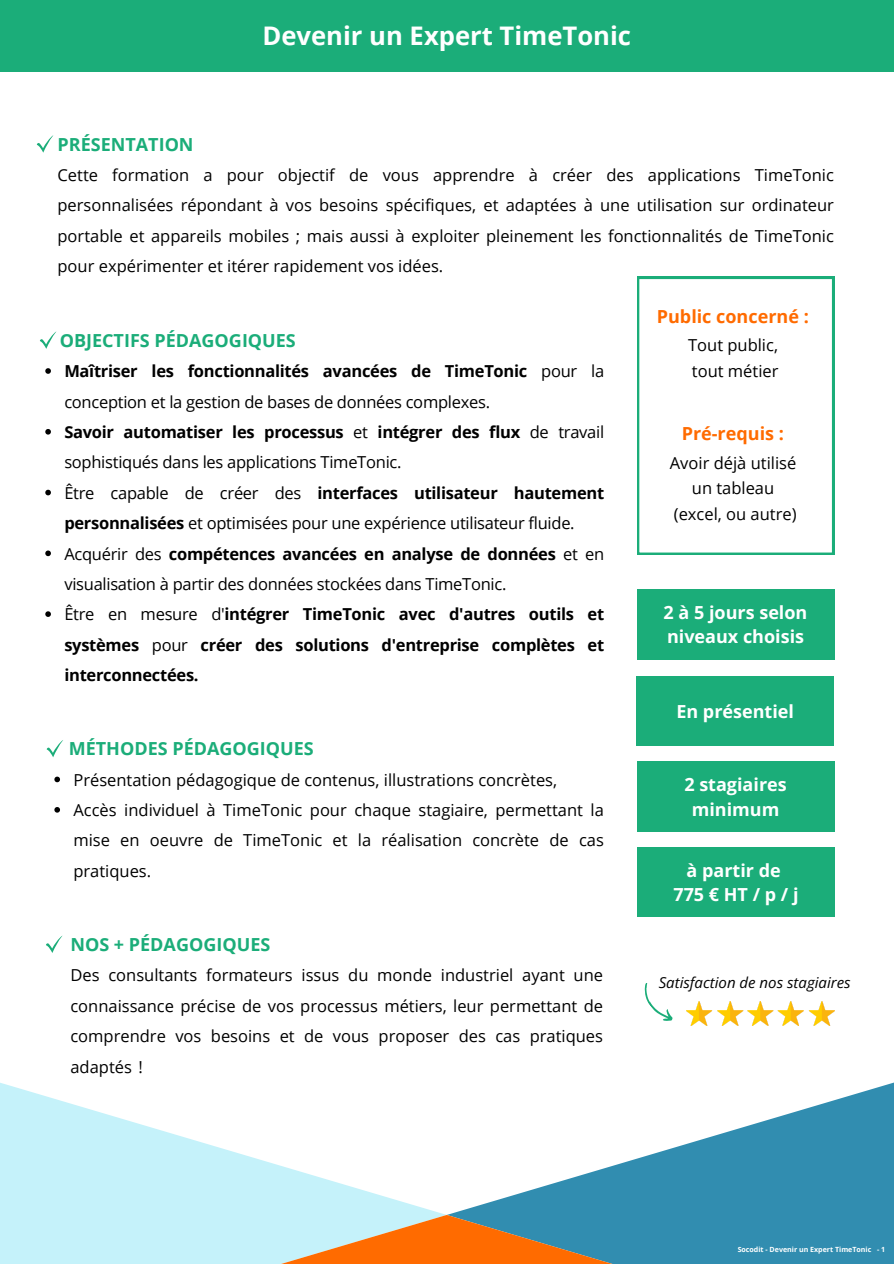
<style>
.page{position:relative;width:894px;height:1264px;background:#fff}
.page>*{position:absolute;margin:0;border:0;box-sizing:border-box;transform-origin:0 0}
.t1{font:700 25.65px "Open Sans";color:#fff}
.t2{font:700 18px/24.8px "Open Sans";color:#fff;text-align:center}
.t3{font:700 18px "Open Sans";color:#1bad79}
.t4{font:700 18px "Open Sans";color:#ff6b00}
.t5{font:16.5px/30.3px "Open Sans";color:#000}
.t6{font:700 16.5px/30.3px "Open Sans";letter-spacing:-.015em;color:#000;text-align:justify}
.t7{font:italic 15px "Open Sans";color:#000}
.t8{font:700 7.05px "Open Sans";color:#fff}
.s1{font-weight:700}
.s2{font-weight:400}
</style>
<div class="page">
<svg style="left:45px;top:368px;width:6px;height:6px"></svg>
<svg style="left:45px;top:429px;width:6px;height:5px"></svg>
<svg style="left:45px;top:490px;width:6px;height:5px"></svg>
<svg style="left:45px;top:550px;width:6px;height:6px"></svg>
<svg style="left:45px;top:611px;width:6px;height:6px"></svg>
<svg style="left:40px;top:331px;width:17px;height:18px"></svg>
<svg style="left:54px;top:776px;width:6px;height:6px"></svg>
<svg style="left:54px;top:807px;width:6px;height:5px"></svg>
<svg style="left:46px;top:740px;width:17px;height:17px"></svg>
<svg style="left:637px;top:277px;width:196px;height:278px"></svg>
<div style="left:0;top:0;width:893px;height:71px;background:#1bad79"></div>
<svg style="left:36px;top:135px;width:18px;height:18px"></svg>
<div style="left:637px;top:589px;width:196px;height:70px;background:#1bad79"></div>
<div style="left:637px;top:847px;width:197px;height:69px;background:#1bad79"></div>
<svg style="left:450px;top:1083px;width:443px;height:180px;fill:#318db0"></svg>
<svg style="left:0;top:1082px;width:443px;height:181px;fill:#c5f2fa"></svg>
<svg style="left:275px;top:1214px;width:343px;height:49px;background:#b89872"></svg>
<svg style="left:46px;top:935px;width:17px;height:18px"></svg>
<div style="left:636px;top:676px;width:197px;height:70px;background:#1bad79"></div>
<div style="left:637px;top:761px;width:196px;height:70px;background:#1bad79"></div>
<img style="left:686px;top:1001px;width:148px;height:24px">
<svg style="left:644px;top:983px;width:29px;height:38px"></svg>
<p class="t1" style="left:262px;top:18px;width:370px">Devenir un Expert TimeTonic</p>
<h4 class="t3" style="left:57px;top:131px;width:137px">PRÉSENTATION</h4>
<h4 class="t5" style="left:57px;top:159px;width:777px;text-align:justify">Cette formation a pour objectif de vous apprendre à créer des applications TimeTonic personnalisées répondant à vos besoins spécifiques, et adaptées à une utilisation sur ordinateur portable et appareils mobiles ; mais aussi à exploiter pleinement les fonctionnalités de TimeTonic pour expérimenter et itérer rapidement vos idées.</h4>
<h1 class="t3" style="left:60px;top:327px;width:237px">OBJECTIFS PÉDAGOGIQUES</h1>
<p class="t5" style="left:64px;top:355px;width:541px"><span class="s1">Maîtriser les fonctionnalités avancées de TimeTonic</span> pour la conception et la gestion de bases de données complexes.</p>
<h4 class="t5" style="left:64px;top:416px;width:541px"><span class="s1">Savoir automatiser les processus</span> et <span class="s1">intégrer des flux</span> de travail sophistiqués dans les applications TimeTonic.</h4>
<h2 class="t5" style="left:64px;top:477px;width:541px">Être capable de créer des <span class="s1">interfaces utilisateur hautement personnalisées</span> et optimisées pour une expérience utilisateur fluide.</h2>
<p class="t5" style="left:64px;top:538px;width:541px">Acquérir des <span class="s1">compétences avancées en analyse de données</span> et en visualisation à partir des données stockées dans TimeTonic.</p>
<p class="t6" style="left:64px;top:598px;width:541px"><span class="s2">Être en mesure d'</span>intégrer TimeTonic avec d'autres outils et systèmes <span class="s2">pour</span> créer des solutions d'entreprise complètes et interconnectées.</p>
<p class="t3" style="left:69px;top:736px;width:246px">MÉTHODES PÉDAGOGIQUES</p>
<p class="t5" style="left:73px;top:764px;width:485px">Présentation pédagogique de contenus, illustrations concrètes,</p>
<p class="t5" style="left:73px;top:794px;width:532px;text-align:justify">Accès individuel à TimeTonic pour chaque stagiaire, permettant la mise en oeuvre de TimeTonic et la réalisation concrète de cas pratiques.</p>
<h3 class="t3" style="left:70px;top:931px;width:201px">NOS + PÉDAGOGIQUES</h3>
<h3 class="t5" style="left:70px;top:959px;width:534px;text-align:justify">Des consultants formateurs issus du monde industriel ayant une connaissance précise de vos processus métiers, leur permettant de comprendre vos besoins et de vous proposer des cas pratiques adaptés !</h3>
<p class="t4" style="left:656px;top:304px;width:153px">Public concerné :</p>
<p class="t5" style="left:688px;top:332px;width:92px;line-height:25.8px">Tout public, tout métier</p>
<h2 class="t4" style="left:681px;top:421px;width:104px">Pré-requis :</h2>
<h2 class="t5" style="left:669px;top:449px;width:128px;line-height:25.8px;text-align:center">Avoir déjà utilisé un tableau (excel, ou autre)</h2>
<p class="t2" style="left:663px;top:599px;width:145px;text-align:left">2 à 5 jours selon niveaux choisis</p>
<h3 class="t2" style="left:676px;top:698px;width:119px">En présentiel</h3>
<h3 class="t2" style="left:684px;top:771px;width:104px">2 stagiaires minimum</h3>
<p class="t2" style="left:673px;top:857px;width:127px">à partir de<br>775 € HT / p / j</p>
<h3 class="t7" style="left:658px;top:971px;width:193px">Satisfaction de nos stagiaires</h3>
<h4 class="t8" style="left:737px;top:1244px;width:149px">Socodit - Devenir un Expert TimeTonic - 1</h4>
</div>
